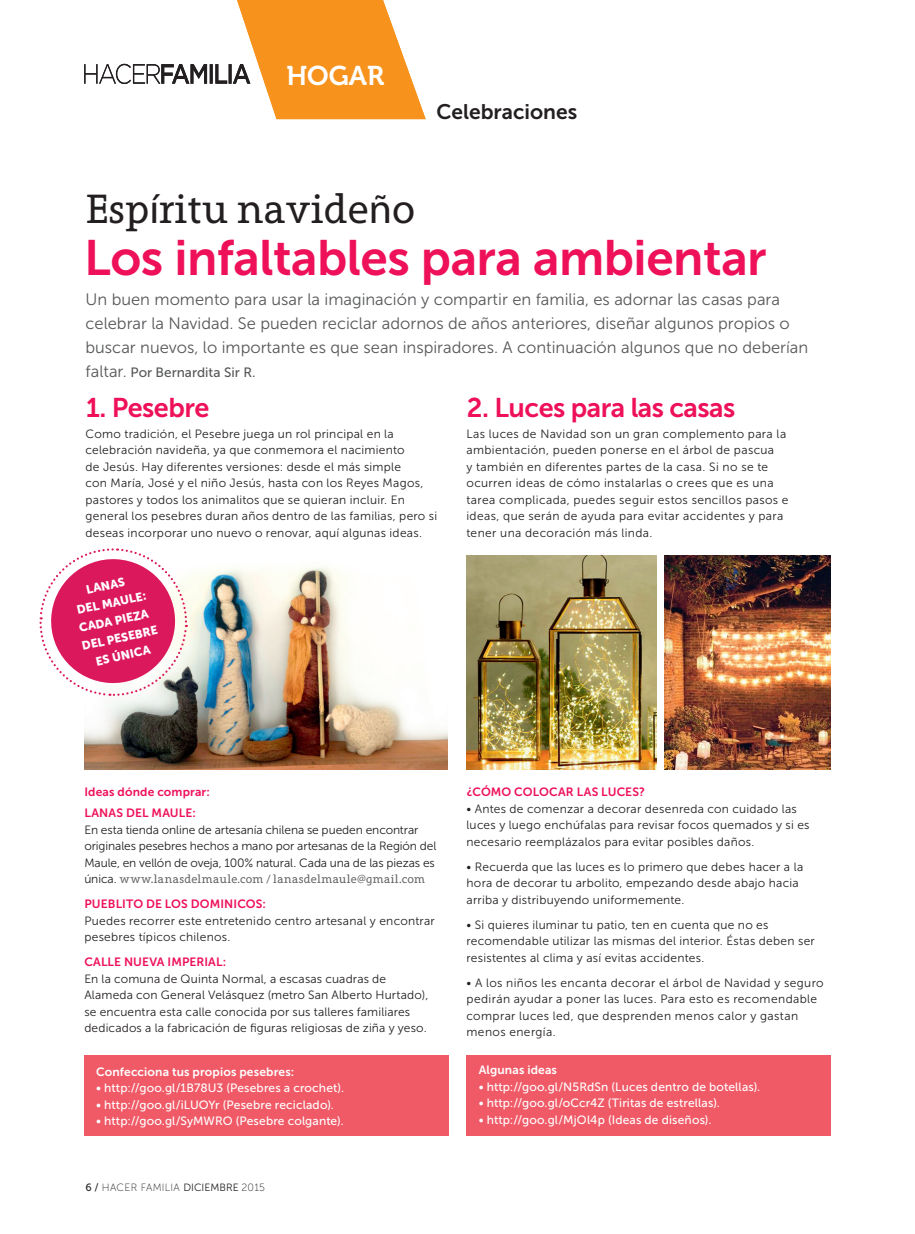
<style>
.page{position:relative;width:915px;height:1234px;background:#fff}
.page>*{position:absolute;margin:0;border:0;box-sizing:border-box;transform-origin:0 0}
.CREDITO_CARTA{font:49.5px "Museo Sans 700";letter-spacing:-.01em;color:#ee1059}
.CREDITO_CARTA-2{font:42px "Grandesign Neue Serif";color:#231f20}
.t1{font:27px "Museo Sans 700";letter-spacing:-.02em;color:#ee1059}
.CREDITO_CARTA-3{font:27px "Museo 700";color:#fff}
.t2{font:21px "Museo Sans 700";color:#231f20}
.t3{font:16.5px/24px "Museo Sans 300";color:#57585a}
.t4{font:13.5px "Museo Sans 500";color:#57585a}
.t5{font:12px/16.5px "Museo Sans 300";letter-spacing:.02em;color:#231f20}
.t6{font:12px "Museo Sans 500";letter-spacing:.015em;color:#fff}
.t7{font:12px/16.5px "Museo Sans 300";letter-spacing:-.005em;color:#231f20}
.t8{font:12px "Museo Sans 700";letter-spacing:.01em;color:#ee1059}
.t9{font:12px "Museo Sans 700";letter-spacing:.01em;color:#fff}
.t10{font:12px "Museo Sans 900";color:#fff}
.t11{font:10.5px "Museo Sans 100";letter-spacing:.025em;color:#231f20}
.s1{font-family:"Museo Sans 300";font-size:16.5px}
.s2{font-family:"Grandesign Neue Serif";color:#636366}
.s3{font-family:"Museo Sans 500"}
.s4{font-family:"Museo Sans 300"}
</style>
<div class="page">
<svg style="left:84px;top:0;width:341px;height:119px"></svg>
<div style="left:84px;top:1055px;width:365px;height:80px;background:#f05a67"></div>
<img style="left:84px;top:567px;width:363px;height:202px">
<svg style="left:39px;top:548px;width:149px;height:149px"></svg>
<div style="left:465px;top:1055px;width:365px;height:80px;background:#f05a67"></div>
<img style="left:466px;top:555px;width:190px;height:214px">
<img style="left:664px;top:555px;width:165px;height:214px">
<p class="CREDITO_CARTA-3" style="left:286px;top:61px;width:99px">HOGAR</p>
<h3 class="t2" style="left:436px;top:100px;width:142px">Celebraciones</h3>
<p class="CREDITO_CARTA-2" style="left:84px;top:185px;width:332px">Espíritu navideño</p>
<p class="CREDITO_CARTA" style="left:84px;top:231px;width:683px">Los infaltables para ambientar</p>
<p class="t3" style="left:85px;top:287px;width:724px">Un buen momento para usar la imaginación y compartir en familia, es adornar las casas para celebrar la Navidad. Se pueden reciclar adornos de años anteriores, diseñar algunos propios o buscar nuevos, lo importante es que sean inspiradores. A continuación algunos que no deberían</p>
<p class="t4" style="left:85px;top:365px;width:171px"><span class="s1">faltar.</span> Por Bernardita Sir R.</p>
<p class="t1" style="left:86px;top:392px;width:125px">1. Pesebre</p>
<p class="t5" style="left:85px;top:425px;width:353px">Como tradición, el Pesebre juega un rol principal en la celebración navideña, ya que conmemora el nacimiento<br>de Jesús. Hay diferentes versiones: desde el más simple<br>con María, José y el niño Jesús, hasta con los Reyes Magos, pastores y todos los animalitos que se quieran incluir. En general los pesebres duran años dentro de las familias, pero si deseas incorporar uno nuevo o renovar, aquí algunas ideas.</p>
<p class="t1" style="left:467px;top:392px;width:270px">2. Luces para las casas</p>
<p class="t5" style="left:466px;top:425px;width:323px">Las luces de Navidad son un gran complemento para la ambientación, pueden ponerse en el árbol de pascua<br>y también en diferentes partes de la casa. Si no se te ocurren ideas de cómo instalarlas o crees que es una tarea complicada, puedes seguir estos sencillos pasos e ideas, que serán de ayuda para evitar accidentes y para tener una decoración más linda.</p>
<p class="t10" style="left:85px;top:583px;width:41px;rotate:-12deg">LANAS</p>
<p class="t10" style="left:75px;top:603px;width:72px;rotate:-12deg">DEL MAULE:</p>
<p class="t10" style="left:78px;top:621px;width:72px;rotate:-12deg">CADA PIEZA</p>
<p class="t10" style="left:81px;top:639px;width:79px;rotate:-12deg">DEL PESEBRE</p>
<p class="t10" style="left:94px;top:654px;width:57px;rotate:-12deg">ES ÚNICA</p>
<p class="t8" style="left:84px;top:785px;width:127px">Ideas dónde comprar:</p>
<p class="t8" style="left:84px;top:806px;width:113px">LANAS DEL MAULE:</p>
<p class="t7" style="left:84px;top:821px;width:353px">En esta tienda online de artesanía chilena se pueden encontrar originales pesebres hechos a mano por artesanas de la Región del Maule, en vellón de oveja, 100% natural. Cada una de las piezas es única. <span class="s2">www.lanasdelmaule.com / lanasdelmaule@gmail.com</span></p>
<p class="t8" style="left:84px;top:897px;width:183px">PUEBLITO DE LOS DOMINICOS:</p>
<p class="t5" style="left:84px;top:912px;width:352px">Puedes recorrer este entretenido centro artesanal y encontrar pesebres típicos chilenos.</p>
<p class="t8" style="left:84px;top:955px;width:143px">CALLE NUEVA IMPERIAL:</p>
<p class="t5" style="left:84px;top:970px;width:345px">En la comuna de Quinta Normal, a escasas cuadras de Alameda con General Velásquez (metro San Alberto Hurtado), se encuentra esta calle conocida por sus talleres familiares dedicados a la fabricación de figuras religiosas de ziña y yeso.</p>
<p class="t9" style="left:96px;top:1064px;width:200px">Confecciona tus propios pesebres:</p>
<p class="t6" style="left:96px;top:1081px;width:249px">• http://goo.gl/1B78U3 (Pesebres a crochet).</p>
<p class="t6" style="left:96px;top:1097px;width:239px">• http://goo.gl/iLUOYr (Pesebre reciclado).</p>
<p class="t6" style="left:96px;top:1114px;width:249px">• http://goo.gl/SyMWRO (Pesebre colgante).</p>
<p class="t11" style="left:85px;top:1181px;width:181px"><span class="s3">6 /</span> HACER FAMILIA <span class="s4">DICIEMBRE</span> 2015</p>
<p class="t8" style="left:466px;top:785px;width:180px">¿CÓMO COLOCAR LAS LUCES?</p>
<p class="t5" style="left:466px;top:800px;width:344px">• Antes de comenzar a decorar desenreda con cuidado las luces y luego enchúfalas para revisar focos quemados y si es necesario reemplázalos para evitar posibles daños.</p>
<p class="t5" style="left:466px;top:858px;width:338px">• Recuerda que las luces es lo primero que debes hacer a la hora de decorar tu arbolito, empezando desde abajo hacia arriba y distribuyendo uniformemente.</p>
<p class="t5" style="left:466px;top:916px;width:350px">• Si quieres iluminar tu patio, ten en cuenta que no es recomendable utilizar las mismas del interior. Éstas deben ser resistentes al clima y así evitas accidentes.</p>
<p class="t5" style="left:466px;top:974px;width:358px">• A los niños les encanta decorar el árbol de Navidad y seguro pedirán ayudar a poner las luces. Para esto es recomendable comprar luces led, que desprenden menos calor y gastan menos energía.</p>
<p class="t9" style="left:478px;top:1062px;width:80px">Algunas ideas</p>
<p class="t6" style="left:478px;top:1079px;width:283px">• http://goo.gl/N5RdSn (Luces dentro de botellas).</p>
<p class="t6" style="left:478px;top:1096px;width:242px">• http://goo.gl/oCcr4Z (Tiritas de estrellas).</p>
<p class="t6" style="left:478px;top:1112px;width:234px">• http://goo.gl/MjOl4p (Ideas de diseños).</p>
</div>
